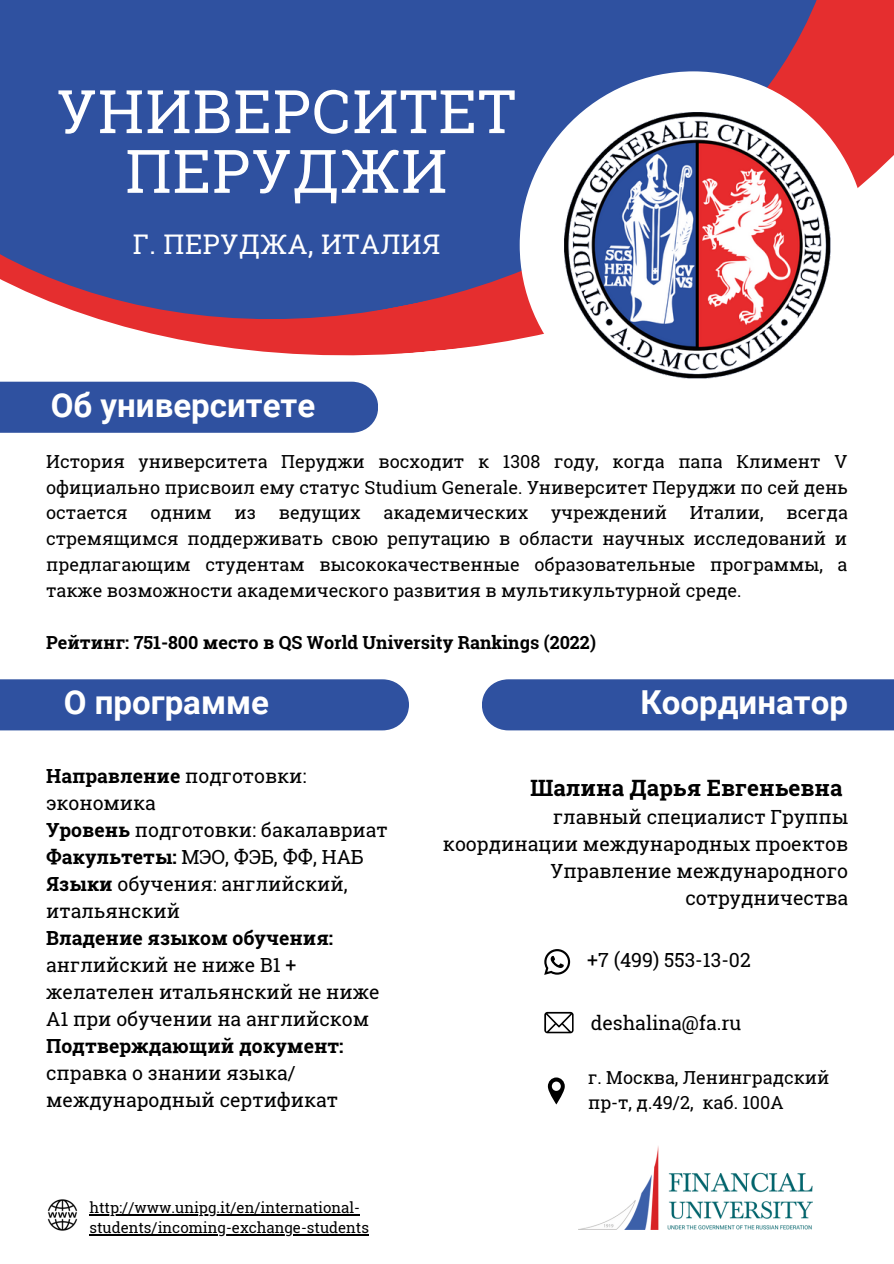
<style>
.page{position:relative;width:894px;height:1264px;background:#fff}
.page>*{position:absolute;margin:0;border:0;box-sizing:border-box;transform-origin:0 0}
.t1{font:60px/59.7px "Roboto Slab";letter-spacing:.02em;color:#fff;text-align:center}
.t2{font:700 33px "Roboto";color:#fff}
.t3{font:27px "Roboto Slab";letter-spacing:.02em;color:#fff}
.t4{font:700 22.5px "Roboto Slab";color:#000}
.t5{font:19.5px/27px "Roboto Slab";color:#000}
.t6{font:700 19.5px "Roboto Slab";color:#000}
.t7{font:18px/26px "Roboto Slab";color:#000;text-align:justify}
.t8{font:700 18px "Roboto Slab";color:#000}
.t9{font:15px/20.2px "Roboto Slab";color:#000}
.s1{font-weight:700}
</style>
<div class="page">
<div style="left:0;top:679px;width:409px;height:51px;background:#2f51a0"></div>
<div style="left:0;top:382px;width:378px;height:51px;background:#2f51a0"></div>
<svg style="left:0;top:0;width:893px;height:382px"></svg>
<svg style="left:0;top:0;width:878px;height:362px;fill:#2f51a0"></svg>
<img style="left:47px;top:1199px;width:31px;height:32px">
<div style="left:519px;top:71px;width:348px;height:348px;background:#fff;border-radius:50%"></div>
<div style="left:482px;top:679px;width:411px;height:51px;background:#2f51a0"></div>
<img style="left:580px;top:1146px;width:231px;height:83px">
<img style="left:564px;top:112px;width:266px;height:266px">
<hr style="left:89px;top:1214px;width:271px;height:1px;background:#000">
<hr style="left:89px;top:1234px;width:280px;height:1px;background:#000">
<svg style="left:544px;top:949px;width:26px;height:25px"></svg>
<svg style="left:544px;top:1011px;width:29px;height:22px"></svg>
<svg style="left:547px;top:1077px;width:17px;height:27px"></svg>
<p class="t1" style="left:57px;top:80px;width:460px">УНИВЕРСИТЕТ<br>ПЕРУДЖИ</p>
<p class="t3" style="left:133px;top:225px;width:309px">Г. ПЕРУДЖА, ИТАЛИЯ</p>
<p class="t2" style="left:51px;top:386px;width:266px">Об университете</p>
<p class="t7" style="left:46px;top:447px;width:803px">История университета Перуджи восходит к 1308 году, когда папа Климент V официально присвоил ему статус Studium Generale. Университет Перуджи по сей день остается</p>
<p class="t7" style="left:150px;top:499px;width:63px">одним</p>
<p class="t7" style="left:234px;top:499px;width:23px">из</p>
<p class="t7" style="left:279px;top:499px;width:83px">ведущих</p>
<p class="t7" style="left:383px;top:499px;width:146px">академических</p>
<p class="t7" style="left:551px;top:499px;width:117px">учреждений</p>
<p class="t7" style="left:689px;top:499px;width:75px">Италии,</p>
<p class="t7" style="left:46px;top:499px;width:803px;text-indent:740px">всегда стремящимся поддерживать свою репутацию в области научных исследований и предлагающим студентам высококачественные образовательные программы, а также возможности академического развития в мультикультурной среде.</p>
<p class="t8" style="left:46px;top:630px;width:551px">Рейтинг: 751-800 место в QS World University Rankings (2022)</p>
<p class="t2" style="left:64px;top:684px;width:207px">О программе</p>
<p class="t2" style="left:640px;top:684px;width:209px">Координатор</p>
<p class="t5" style="left:46px;top:761px;width:262px"><span class="s1">Направление</span> подготовки: экономика</p>
<p class="t5" style="left:46px;top:815px;width:343px"><span class="s1">Уровень</span> подготовки: бакалавриат</p>
<p class="t5" style="left:46px;top:842px;width:319px"><span class="s1">Факультеты:</span> МЭО, ФЭБ, ФФ, НАБ</p>
<p class="t5" style="left:46px;top:869px;width:303px"><span class="s1">Языки</span> обучения: английский, итальянский</p>
<p class="t6" style="left:46px;top:924px;width:288px">Владение языком обучения:</p>
<p class="t5" style="left:46px;top:950px;width:335px">английский не ниже В1 + желателен итальянский не ниже<br>А1 при обучении на английском</p>
<p class="t5" style="left:46px;top:1031px;width:299px"><span class="s1">Подтверждающий документ: </span>справка о знании языка/ международный сертификат</p>
<p class="t9" style="left:89px;top:1196px;width:281px">http://www.unipg.it/en/international&shy;students/incoming-exchange-students</p>
<p class="t4" style="left:530px;top:772px;width:313px">Шалина Дарья Евгеньевна</p>
<p class="t5" style="left:443px;top:802px;width:406px;text-align:right">главный специалист Группы координации международных проектов</p>
<p class="t5" style="left:550px;top:857px;width:299px;text-align:right">Управление международного сотрудничества</p>
<p class="t5" style="left:587px;top:946px;width:165px">+7 (499) 553-13-02</p>
<p class="t5" style="left:590px;top:1009px;width:152px">deshalina@fa.ru</p>
<p class="t7" style="left:588px;top:1064px;width:243px;line-height:24.8px">г. Москва, Ленинградский пр-т, д.49/2, каб. 100А</p>
</div>
